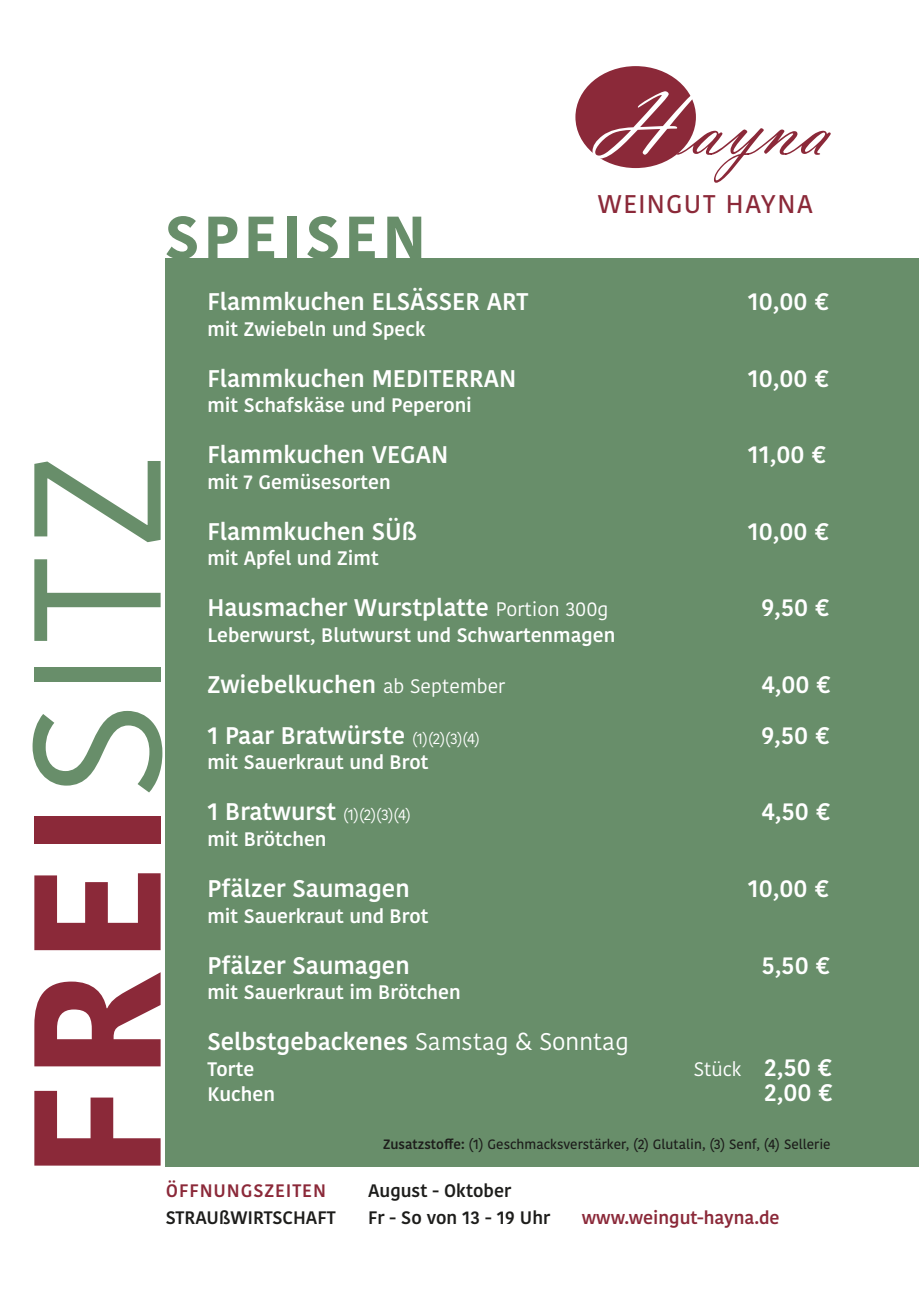
<style>
.page{position:relative;width:919px;height:1289px;background:#fff}
.page>*{position:absolute;margin:0;border:0;box-sizing:border-box;transform-origin:0 0}
.t1{font:700 180px "Kohinoor Devanagari";color:#8b2939}
.t2{font:700 60px "Kohinoor Devanagari";letter-spacing:.07em;color:#688e6a}
.t3{font:500 25.5px "Kohinoor Devanagari";letter-spacing:.06em;color:#8b2939}
.t4{font:600 24px "Kohinoor Devanagari";color:#fff}
.t5{font:600 19.5px "Kohinoor Devanagari";color:#fff}
.t6{font:19.5px "Kohinoor Devanagari";color:#fff}
.t7{font:600 18px/27px "Kohinoor Devanagari";color:#1d1d1b}
.t8{font:600 18px "Kohinoor Devanagari";color:#8b2939}
.t9{font:600 18px "Kohinoor Devanagari";letter-spacing:.05em;color:#8b2939}
.t10{font:15px "Kohinoor Devanagari";color:#fff}
.t11{font:500 13.5px "Kohinoor Devanagari";color:#1d1d1b}
.s1{font-weight:400;color:#688e6a}
.s2{font-weight:400;font-size:19.5px}
.s3{font-weight:400;font-size:15px}
.s4{font-weight:600;font-size:24px}
.s5{font-weight:400}
.s6{font-family:"Lato";font-weight:400}
.s7{font-weight:600}
</style>
<div class="page">
<div style="left:166px;top:258px;width:752px;height:908px;background:#688e6a"></div>
<div style="left:575px;top:66px;width:121px;height:102px;background:#8b2939;border-radius:50%"></div>
<svg style="left:592px;top:91px;width:238px;height:92px"></svg>
<h2 class="t2" style="left:165px;top:184px;width:263px">SPEISEN</h2>
<p class="t3" style="left:597px;top:189px;width:216px">WEINGUT HAYNA</p>
<h1 class="t1" style="left:-63px;top:1180px;width:727px;rotate:-90deg">FREI<span class="s1">SITZ</span></h1>
<p class="t4" style="left:207px;top:288px;width:322px">Flammkuchen ELSÄSSER ART</p>
<p class="t4" style="left:747px;top:288px;width:83px">10,00 €</p>
<p class="t5" style="left:207px;top:317px;width:220px">mit Zwiebeln und Speck</p>
<p class="t4" style="left:207px;top:364px;width:310px">Flammkuchen MEDITERRAN</p>
<p class="t4" style="left:747px;top:364px;width:83px">10,00 €</p>
<p class="t5" style="left:207px;top:394px;width:266px">mit Schafskäse und Peperoni</p>
<p class="t4" style="left:207px;top:441px;width:242px">Flammkuchen VEGAN</p>
<p class="t4" style="left:747px;top:441px;width:80px">11,00 €</p>
<p class="t5" style="left:207px;top:470px;width:185px">mit 7 Gemüsesorten</p>
<p class="t4" style="left:207px;top:517px;width:211px">Flammkuchen SÜß</p>
<p class="t4" style="left:747px;top:517px;width:83px">10,00 €</p>
<p class="t5" style="left:207px;top:547px;width:173px">mit Apfel und Zimt</p>
<p class="t4" style="left:207px;top:594px;width:402px">Hausmacher Wurstplatte <span class="s2">Portion 300g</span></p>
<p class="t4" style="left:761px;top:594px;width:70px">9,50 €</p>
<p class="t5" style="left:207px;top:623px;width:409px">Leberwurst, Blutwurst und Schwartenmagen</p>
<p class="t4" style="left:207px;top:670px;width:299px">Zwiebelkuchen <span class="s2">ab September</span></p>
<p class="t4" style="left:761px;top:670px;width:71px">4,00 €</p>
<p class="t4" style="left:207px;top:721px;width:274px">1 Paar Bratwürste <span class="s3">(1)(2)(3)(4)</span></p>
<p class="t4" style="left:761px;top:721px;width:70px">9,50 €</p>
<p class="t5" style="left:207px;top:751px;width:223px">mit Sauerkraut und Brot</p>
<p class="t10" style="left:207px;top:806px;width:205px"><span class="s4">1 Bratwurst</span> (1)(2)(3)(4)</p>
<p class="t4" style="left:761px;top:798px;width:70px">4,50 €</p>
<p class="t5" style="left:207px;top:827px;width:121px">mit Brötchen</p>
<p class="t4" style="left:207px;top:874px;width:204px">Pfälzer Saumagen</p>
<p class="t4" style="left:747px;top:874px;width:83px">10,00 €</p>
<p class="t5" style="left:207px;top:904px;width:223px">mit Sauerkraut und Brot</p>
<p class="t4" style="left:207px;top:951px;width:204px">Pfälzer Saumagen</p>
<p class="t4" style="left:761px;top:951px;width:70px">5,50 €</p>
<p class="t5" style="left:207px;top:980px;width:255px">mit Sauerkraut im Brötchen</p>
<p class="t4" style="left:207px;top:1027px;width:423px">Selbstgebackenes <span class="s5">Samstag</span> <span class="s6">&amp;</span> <span class="s5">Sonntag</span></p>
<p class="t5" style="left:207px;top:1057px;width:48px">Torte</p>
<p class="t6" style="left:693px;top:1057px;width:140px">Stück <span class="s4">2,50 €</span></p>
<p class="t5" style="left:207px;top:1082px;width:69px">Kuchen</p>
<p class="t4" style="left:764px;top:1078px;width:70px">2,00 €</p>
<p class="t11" style="left:383px;top:1136px;width:449px"><span class="s7">Zusatzstoffe:</span> (1) Geschmacksverstärker, (2) Glutalin, (3) Senf, (4) Sellerie</p>
<p class="t9" style="left:166px;top:1180px;width:161px">ÖFFNUNGSZEITEN</p>
<p class="t7" style="left:166px;top:1204px;width:171px">STRAUßWIRTSCHAFT</p>
<p class="t7" style="left:368px;top:1177px;width:184px">August - Oktober<br>Fr - So von 13 - 19 Uhr</p>
<p class="t8" style="left:581px;top:1207px;width:199px">www.weingut-hayna.de</p>
</div>
